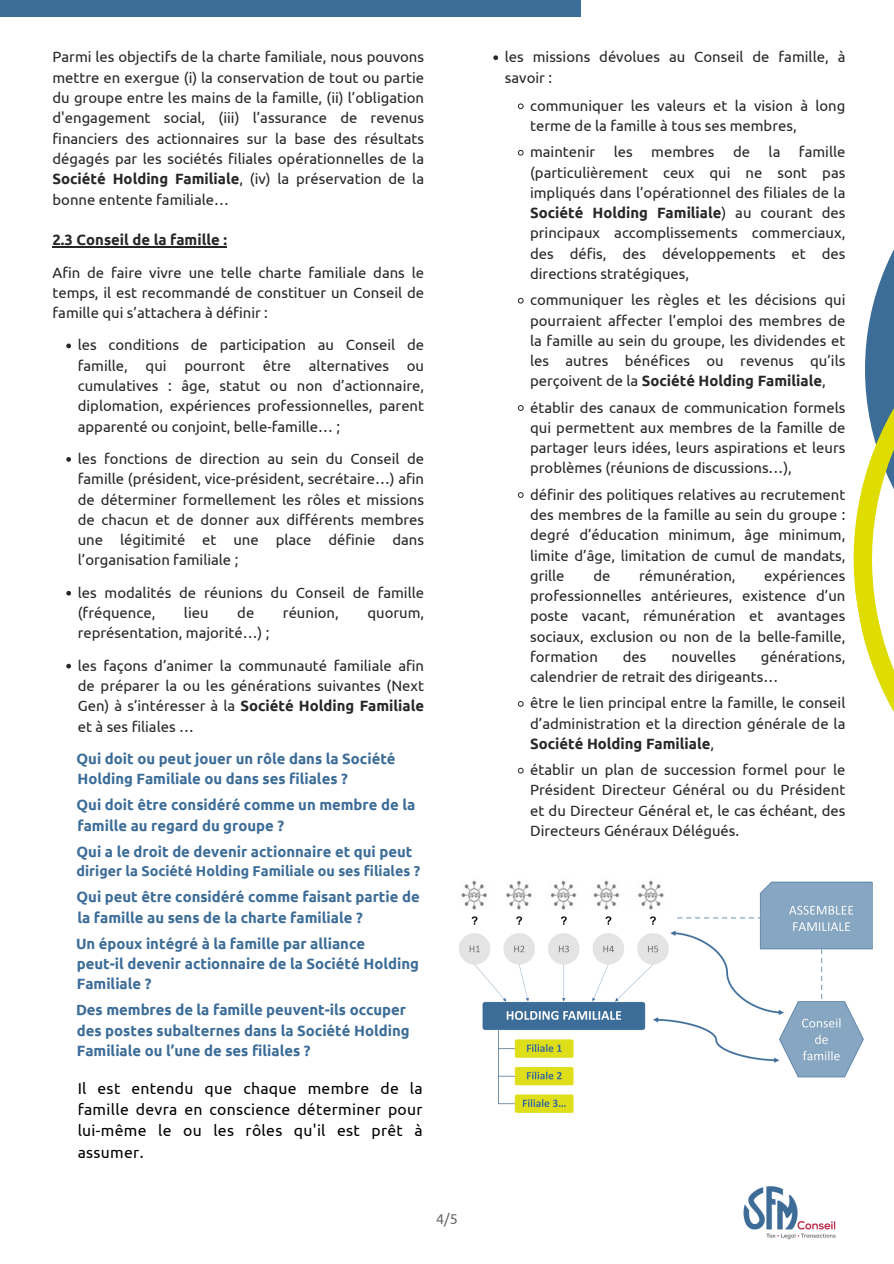
<style>
.page{position:relative;width:894px;height:1264px;background:#fff}
.page>*{position:absolute;margin:0;border:0;box-sizing:border-box;transform-origin:0 0}
.t1{font:15.75px/21.3px "Ubuntu";letter-spacing:.02em;color:#000;text-align:justify}
.t2{font:14.85px/20.2px "Ubuntu";color:#272727;text-align:justify}
.t3{font:700 14.85px/20.2px "Ubuntu";color:#3c6c98}
.t4{font:700 14.85px "Ubuntu";color:#272727}
.t5{font:700 14.25px "Ubuntu";color:#3c6c98}
.t6{font:14.25px "Ubuntu";color:#6b6a6b}
.s1{font-weight:700}
</style>
<div class="page">
<div style="left:0;top:0;width:580px;height:17px;background:#3c6c98"></div>
<img style="left:743px;top:1186px;width:93px;height:54px">
<svg style="left:853px;top:251px;width:40px;height:459px"></svg>
<hr style="left:52px;top:246px;width:175px;height:2px;background:#272727">
<svg style="left:66px;top:343px;width:5px;height:5px"></svg>
<svg style="left:66px;top:457px;width:5px;height:5px"></svg>
<svg style="left:66px;top:591px;width:5px;height:4px"></svg>
<svg style="left:66px;top:663px;width:5px;height:5px"></svg>
<svg style="left:493px;top:55px;width:5px;height:5px"></svg>
<svg style="left:518px;top:103px;width:5px;height:6px"></svg>
<svg style="left:518px;top:150px;width:5px;height:5px"></svg>
<svg style="left:518px;top:298px;width:5px;height:5px"></svg>
<svg style="left:518px;top:405px;width:5px;height:6px"></svg>
<svg style="left:518px;top:492px;width:5px;height:6px"></svg>
<svg style="left:518px;top:701px;width:5px;height:5px"></svg>
<svg style="left:518px;top:768px;width:5px;height:5px"></svg>
<img style="left:459px;top:880px;width:412px;height:233px">
<p class="t2" style="left:52px;top:47px;width:373px">Parmi les objectifs de la charte familiale, nous pouvons mettre en exergue (i) la conservation de tout ou partie du groupe entre les mains de la famille, (ii) l’obligation d'engagement social, (iii) l’assurance de revenus financiers des actionnaires sur la base des résultats dégagés par les sociétés filiales opérationnelles de la <span class="s1">Société Holding Familiale</span>, (iv) la préservation de la bonne entente familiale…</p>
<p class="t4" style="left:52px;top:231px;width:176px">2.3 Conseil de la famille :</p>
<p class="t2" style="left:52px;top:262px;width:373px">Afin de faire vivre une telle charte familiale dans le temps, il est recommandé de constituer un Conseil de famille qui s’attachera à définir :</p>
<p class="t2" style="left:78px;top:335px;width:348px">les conditions de participation au Conseil de famille, qui pourront être alternatives ou cumulatives : âge, statut ou non d’actionnaire, diplomation, expériences professionnelles, parent apparenté ou conjoint, belle-famille… ;</p>
<p class="t2" style="left:78px;top:448px;width:348px">les fonctions de direction au sein du Conseil de famille (président, vice-président, secrétaire…) afin de déterminer formellement les rôles et missions de chacun et de donner aux différents membres une légitimité et une place définie dans l’organisation familiale ;</p>
<h1 class="t2" style="left:78px;top:582px;width:348px">les modalités de réunions du Conseil de famille (fréquence,</h1>
<h1 class="t2" style="left:184px;top:602px;width:26px">lieu</h1>
<h1 class="t2" style="left:237px;top:602px;width:19px">de</h1>
<h1 class="t2" style="left:283px;top:602px;width:57px">réunion,</h1>
<h1 class="t2" style="left:367px;top:602px;width:58px">quorum,</h1>
<h1 class="t2" style="left:78px;top:622px;width:193px">représentation, majorité…) ;</h1>
<h1 class="t2" style="left:78px;top:655px;width:348px">les façons d’animer la communauté familiale afin de préparer la ou les générations suivantes (Next Gen) à s’intéresser à la <span class="s1">Société Holding Familiale </span>et à ses filiales …</h1>
<h1 class="t3" style="left:76px;top:748px;width:320px">Qui doit ou peut jouer un rôle dans la Société<br>Holding Familiale ou dans ses filiales ?</h1>
<h1 class="t3" style="left:76px;top:794px;width:340px">Qui doit être considéré comme un membre de la famille au regard du groupe ?</h1>
<h1 class="t3" style="left:76px;top:841px;width:337px">Qui a le droit de devenir actionnaire et qui peut</h1>
<h1 class="t5" style="left:76px;top:863px;width:345px">diriger la Société Holding Familiale ou ses filiales ?</h1>
<h1 class="t3" style="left:76px;top:886px;width:344px">Qui peut être considéré comme faisant partie de la famille au sens de la charte familiale ?</h1>
<p class="t3" style="left:76px;top:932px;width:344px">Un époux intégré à la famille par alliance<br>peut-il devenir actionnaire de la Société Holding</p>
<p class="t3" style="left:76px;top:970px;width:331px;line-height:26.1px">Familiale ?<br>Des membres de la famille peuvent-ils occuper</p>
<p class="t3" style="left:77px;top:1019px;width:334px">des postes subalternes dans la Société Holding</p>
<p class="t3" style="left:77px;top:1040px;width:235px">Familiale ou l’une de ses filiales ?</p>
<p class="t1" style="left:78px;top:1077px;width:346px">Il est entendu que chaque membre de la famille devra en conscience déterminer pour lui-même le ou les rôles qu'il est prêt à assumer.</p>
<h1 class="t6" style="left:436px;top:1210px;width:23px">4/5</h1>
<p class="t2" style="left:504px;top:47px;width:342px">les missions dévolues au Conseil de famille, à savoir :</p>
<p class="t2" style="left:530px;top:95px;width:317px">communiquer les valeurs et la vision à long terme de la famille à tous ses membres,</p>
<p class="t2" style="left:530px;top:142px;width:317px">maintenir les membres de la famille (particulièrement ceux qui ne sont pas impliqués dans l’opérationnel des filiales de la <span class="s1">Société Holding Familiale</span>) au courant des principaux accomplissements commerciaux, des défis, des développements et des directions stratégiques,</p>
<p class="t2" style="left:530px;top:289px;width:317px">communiquer les règles et les décisions qui pourraient affecter l’emploi des membres de la famille au sein du groupe, les dividendes et les autres bénéfices ou revenus qu’ils perçoivent de la <span class="s1">Société Holding Familiale</span>,</p>
<p class="t2" style="left:530px;top:397px;width:317px">établir des canaux de communication formels qui permettent aux membres de la famille de partager leurs idées, leurs aspirations et leurs problèmes (réunions de discussions…),</p>
<p class="t2" style="left:530px;top:484px;width:317px">définir des politiques relatives au recrutement des membres de la famille au sein du groupe : degré d’éducation minimum, âge minimum, limite d’âge, limitation de cumul de mandats, grille</p>
<p class="t2" style="left:530px;top:565px;width:317px;text-indent:234px">expériences professionnelles antérieures, existence d’un poste vacant, rémunération et avantages sociaux, exclusion ou non de la belle-famille, formation</p>
<p class="t2" style="left:593px;top:565px;width:19px">de</p>
<p class="t2" style="left:639px;top:565px;width:98px">rémunération,</p>
<p class="t2" style="left:530px;top:646px;width:317px;text-indent:231px">générations, calendrier de retrait des dirigeants…</p>
<p class="t2" style="left:530px;top:692px;width:317px">être le lien principal entre la famille, le conseil d’administration et la direction générale de la <span class="s1">Société Holding Familiale</span>,</p>
<p class="t2" style="left:530px;top:759px;width:317px">établir un plan de succession formel pour le Président Directeur Général ou du Président et du Directeur Général et, le cas échéant, des Directeurs Généraux Délégués.</p>
<p class="t2" style="left:622px;top:646px;width:25px">des</p>
<p class="t2" style="left:671px;top:646px;width:66px">nouvelles</p>
</div>
